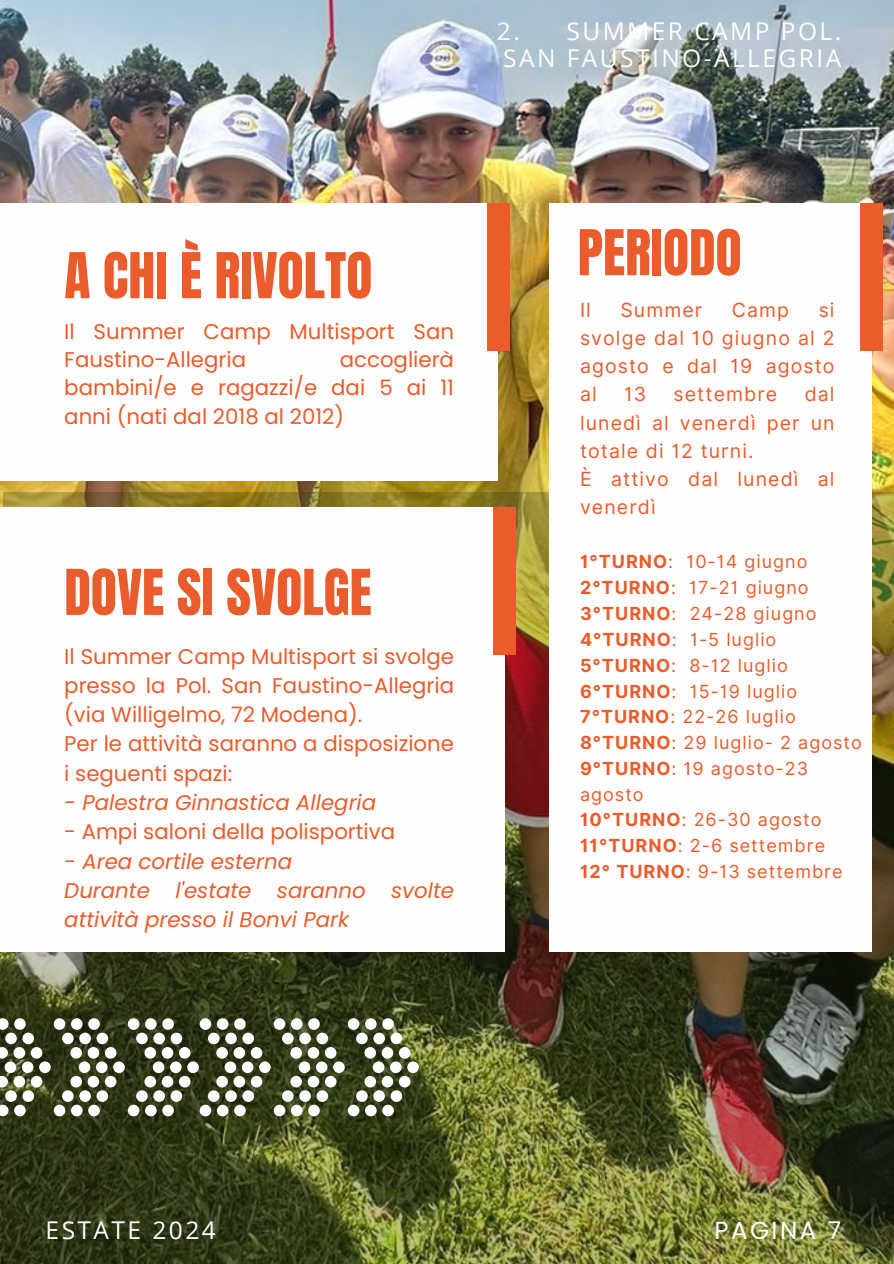
<style>
.page{position:relative;width:894px;height:1264px;background:#fff}
.page>*{position:absolute;margin:0;border:0;box-sizing:border-box;transform-origin:0 0}
.t1{font:53.7px "Anton";color:#ea5c2b}
.t2{font:24.6px "Poppins";letter-spacing:.1em;color:#fff}
.t3{font:24.45px/27px "Open Sans";letter-spacing:.1em;color:#fefefe}
.t4{font:24.45px "Open Sans";letter-spacing:.1em;color:#fff}
.t5{font:21.3px/29.2px "Poppins";color:#ea5c2b}
.t6{font:italic 21.3px/29.2px "Poppins";color:#ea5c2b}
.t7{font:19.5px/28.2px "Inter";letter-spacing:.055em;color:#ea5c2b;text-align:justify}
.t8{font:18px/25.8px "Inter";letter-spacing:.055em;color:#ea5c2b}
.s1{font-weight:700}
</style>
<div class="page">
<img style="left:0;top:0;width:893px;height:1263px">
<img style="left:3px;top:492px;width:890px;height:771px">
<div style="left:0;top:203px;width:498px;height:277px;background:#fefefe"></div>
<div style="left:487px;top:203px;width:22px;height:147px;background:#ea5c2b"></div>
<div style="left:0;top:507px;width:504px;height:444px;background:#fefefe"></div>
<div style="left:493px;top:507px;width:22px;height:147px;background:#ea5c2b"></div>
<div style="left:549px;top:203px;width:322px;height:748px;background:#fefefe"></div>
<div style="left:860px;top:203px;width:22px;height:147px;background:#ea5c2b"></div>
<svg style="left:0;top:1018px;width:419px;height:98px"></svg>
<p class="t3" style="left:497px;top:17px;width:346px">2. SUMMER CAMP POL.<br>SAN FAUSTINO-ALLEGRIA</p>
<h2 class="t1" style="left:64px;top:237px;width:309px">A CHI È RIVOLTO</h2>
<p class="t5" style="left:64px;top:317px;width:391px;line-height:28.3px">Il Summer Camp Multisport San<br>Faustino-Allegria</p>
<p class="t5" style="left:64px;top:345px;width:391px;line-height:28.3px;text-align:justify;text-indent:275px">accoglierà bambini/e e ragazzi/e dai 5 ai 11 anni (nati dal 2018 al 2012)</p>
<p class="t1" style="left:64px;top:553px;width:309px">DOVE SI SVOLGE</p>
<p class="t5" style="left:64px;top:641px;width:391px">Il Summer Camp Multisport si svolge presso la Pol. San Faustino-Allegria (via Willigelmo, 72 Modena).<br>Per le attività saranno a disposizione i seguenti spazi:</p>
<p class="t6" style="left:64px;top:788px;width:313px">- Palestra Ginnastica Allegria</p>
<p class="t5" style="left:64px;top:817px;width:332px">- Ampi saloni della polisportiva</p>
<p class="t6" style="left:64px;top:846px;width:391px">- Area cortile esterna<br>Durante l'estate saranno svolte attività presso il Bonvi Park</p>
<p class="t1" style="left:577px;top:214px;width:165px">PERIODO</p>
<p class="t7" style="left:580px;top:296px;width:12px">Il</p>
<p class="t7" style="left:620px;top:296px;width:83px">Summer</p>
<p class="t7" style="left:731px;top:296px;width:59px">Camp</p>
<p class="t7" style="left:580px;top:296px;width:256px;text-indent:238px">si svolge dal 10 giugno al 2 agosto e dal 19 agosto al</p>
<p class="t7" style="left:624px;top:380px;width:24px">13</p>
<p class="t7" style="left:673px;top:380px;width:105px">settembre</p>
<p class="t7" style="left:580px;top:380px;width:256px;text-align:left;text-indent:224px">dal lunedì al venerdì per un totale di 12 turni.<br>È attivo dal lunedì al venerdì</p>
<h1 class="t8" style="left:580px;top:548px;width:229px"><span class="s1">1°TURNO</span>: 10-14 giugno</h1>
<h1 class="t8" style="left:580px;top:574px;width:230px"><span class="s1">2°TURNO</span>: 17-21 giugno</h1>
<p class="t8" style="left:580px;top:600px;width:238px"><span class="s1">3°TURNO</span>: 24-28 giugno</p>
<p class="t8" style="left:580px;top:626px;width:198px"><span class="s1">4°TURNO</span>: 1-5 luglio</p>
<p class="t8" style="left:580px;top:652px;width:209px"><span class="s1">5°TURNO</span>: 8-12 luglio</p>
<p class="t8" style="left:580px;top:678px;width:219px"><span class="s1">6°TURNO</span>: 15-19 luglio</p>
<p class="t8" style="left:580px;top:703px;width:217px"><span class="s1">7°TURNO</span>: 22-26 luglio</p>
<p class="t8" style="left:580px;top:729px;width:283px"><span class="s1">8°TURNO</span>: 29 luglio- 2 agosto</p>
<h1 class="t8" style="left:580px;top:755px;width:230px"><span class="s1">9°TURNO</span>: 19 agosto-23 agosto</h1>
<h3 class="t8" style="left:580px;top:807px;width:243px"><span class="s1">10°TURNO</span>: 26-30 agosto</h3>
<p class="t8" style="left:580px;top:832px;width:246px"><span class="s1">11°TURNO</span>: 2-6 settembre</p>
<h2 class="t8" style="left:580px;top:858px;width:264px"><span class="s1">12° TURNO</span>: 9-13 settembre</h2>
<h3 class="t4" style="left:46px;top:1213px;width:172px">ESTATE 2024</h3>
<h3 class="t2" style="left:714px;top:1213px;width:128px">PAGINA 7</h3>
</div>
